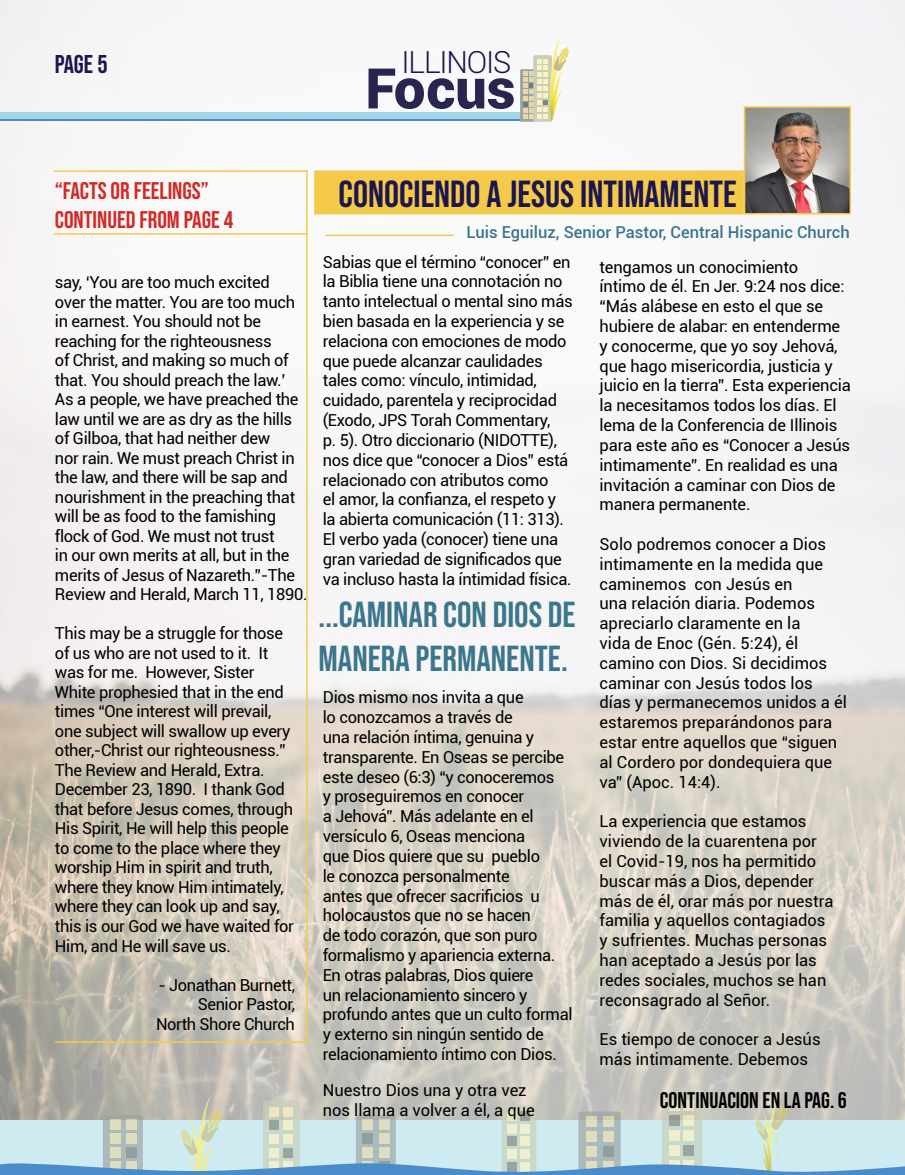
<style>
.page{position:relative;width:905px;height:1175px;background:#fff}
.page>*{position:absolute;margin:0;border:0;box-sizing:border-box;transform-origin:0 0}
.t1{font:900 56.1px "Roboto";color:#282551}
.t2{font:37.5px "Bebas Neue";color:#1c164f}
.t3{font:36px/43.2px "Bebas Neue";color:#3a768c}
.t4{font:300 30.45px "Roboto";letter-spacing:-.04em;color:#1c164f}
.t5{font:25.5px "Bebas Neue";color:#1c164f}
.t6{font:24px/28.8px "Bebas Neue";color:#d12b27}
.t7{font:22.5px "Bebas Neue";color:#000}
.t8{font:16.5px/19.8px "Roboto";letter-spacing:-.02em;color:#000}
.t9{font:16.5px/19.8px "Roboto";color:#000}
.t10{font:500 16.5px "Roboto";color:#3a768c}
</style>
<div class="page">
<img style="left:0;top:0;width:904px;height:1093px">
<div style="left:0;top:114px;width:524px;height:7px;background:#488cca"></div>
<div style="left:0;top:112px;width:524px;height:7px;background:#a0d8e7"></div>
<svg style="left:520px;top:36px;width:49px;height:86px"></svg>
<svg style="left:0;top:1093px;width:904px;height:81px;background:#bed0d1"></svg>
<hr style="left:55px;top:1041px;width:253px;height:1px;background:#f5ca4b">
<hr style="left:54px;top:170px;width:254px;height:2px;background:#f5ca4b">
<hr style="left:54px;top:233px;width:254px;height:2px;background:#f5ca4b">
<div style="left:314px;top:170px;width:429px;height:44px;background:#f5ca4b;border:2px solid #f5ca4b"></div>
<hr style="left:326px;top:235px;width:128px;height:1px;background:#f5ca4b">
<img style="left:746px;top:109px;width:101px;height:102px">
<div style="left:743px;top:106px;width:107px;height:108px;border:2px solid #f5ca4b"></div>
<hr style="left:306px;top:170px;width:2px;height:872px;background:#f5ca4b">
<h3 class="t5" style="left:55px;top:50px;width:54px">PAGE 5</h3>
<h3 class="t4" style="left:401px;top:41px;width:112px">ILLINOIS</h3>
<h1 class="t1" style="left:365px;top:49px;width:152px">Focus</h1>
<h3 class="t6" style="left:55px;top:176px;width:180px">“FACTS OR FEELINGS”<br>CONTINUED FROM PAGE 4</h3>
<p class="t8" style="left:55px;top:272px;width:254px">say, ‘You are too much excited<br>over the matter. You are too much in earnest. You should not be reaching for the righteousness<br>of Christ, and making so much of that. You should preach the law.’<br>As a people, we have preached the law until we are as dry as the hills of Gilboa, that had neither dew<br>nor rain. We must preach Christ in the law, and there will be sap and nourishment in the preaching that will be as food to the famishing flock of God. We must not trust<br>in our own merits at all, but in the merits of Jesus of Nazareth.”-The<br>Review and Herald, March 11, 1890.</p>
<p class="t8" style="left:55px;top:623px;width:240px">This may be a struggle for those of us who are not used to it. It was for me. However, Sister<br>White prophesied that in the end times “One interest will prevail, one subject will swallow up every other,-Christ our righteousness.”<br>The Review and Herald, Extra.<br>December 23, 1890. I thank God that before Jesus comes, through<br>His Spirit, He will help this people to come to the place where they worship Him in spirit and truth, where they know Him intimately, where they can look up and say, this is our God we have waited for<br>Him, and He will save us.</p>
<p class="t8" style="left:156px;top:974px;width:140px;text-align:right">- Jonathan Burnett,<br>Senior Pastor,<br>North Shore Church</p>
<h2 class="t2" style="left:338px;top:172px;width:399px">CONOCIENDO A JESUS INTIMAMENTE</h2>
<p class="t10" style="left:466px;top:221px;width:385px">Luis Eguiluz, Senior Pastor, Central Hispanic Church</p>
<p class="t8" style="left:323px;top:251px;width:251px">Sabias que el término “conocer” en la Biblia tiene una connotación no tanto intelectual o mental sino más bien basada en la experiencia y se relaciona con emociones de modo que puede alcanzar caulidades tales como: vínculo, intimidad, cuidado, parentela y reciprocidad (Exodo, JPS Torah Commentary,<br>p. 5). Otro diccionario (NIDOTTE), nos dice que “conocer a Dios” está relacionado con atributos como<br>el amor, la confianza, el respeto y la abierta comunicación (11: 313).<br>El verbo yada (conocer) tiene una gran variedad de significados que va incluso hasta la íntimidad física.</p>
<p class="t8" style="left:599px;top:256px;width:253px">tengamos un conocimiento<br>íntimo de él. En Jer. 9:24 nos dice: “Más alábese en esto el que se hubiere de alabar: en entenderme y conocerme, que yo soy Jehová, que hago misericordia, justicia y juicio en la tierra”. Esta experiencia la necesitamos todos los días. El lema de la Conferencia de Illinois para este año es “Conocer a Jesús intimamente”. En realidad es una invitación a caminar con Dios de manera permanente.</p>
<p class="t9" style="left:599px;top:533px;width:249px">Solo podremos conocer a Dios intimamente en la medida que caminemos con Jesús en<br>una relación diaria. Podemos apreciarlo claramente en la<br>vida de Enoc (Gén. 5:24), él camino con Dios. Si decidimos caminar con Jesús todos los días y permanecemos unidos a él estaremos preparándonos para estar entre aquellos que “siguen al Cordero por dondequiera que va” (Apoc. 14:4).</p>
<p class="t9" style="left:599px;top:811px;width:235px">La experiencia que estamos viviendo de la cuarentena por el Covid-19, nos ha permitido buscar más a Dios, depender más de él, orar más por nuestra familia y aquellos contagiados y sufrientes. Muchas personas han aceptado a Jesús por las redes sociales, muchos se han reconsagrado al Señor.</p>
<p class="t9" style="left:599px;top:1028px;width:222px">Es tiempo de conocer a Jesús más intimamente. Debemos</p>
<h3 class="t3" style="left:318px;top:593px;width:258px">...CAMINAR CON DIOS DE<br>MANERA PERMANENTE.</h3>
<p class="t8" style="left:323px;top:687px;width:251px">Dios mismo nos invita a que<br>lo conozcamos a través de<br>una relación íntima, genuina y transparente. En Oseas se percibe este deseo (6:3) “y conoceremos<br>y proseguiremos en conocer<br>a Jehová”. Más adelante en el versículo 6, Oseas menciona<br>que Dios quiere que su pueblo<br>le conozca personalmente<br>antes que ofrecer sacrificios u holocaustos que no se hacen<br>de todo corazón, que son puro formalismo y apariencia externa.<br>En otras palabras, Dios quiere<br>un relacionamiento sincero y profundo antes que un culto formal y externo sin ningún sentido de relacionamiento íntimo con Dios.</p>
<p class="t9" style="left:323px;top:1079px;width:213px">Nuestro Dios una y otra vez nos llama a volver a él, a que</p>
<h3 class="t7" style="left:660px;top:1087px;width:188px">CONTINUACION EN LA PAG. 6</h3>
</div>
